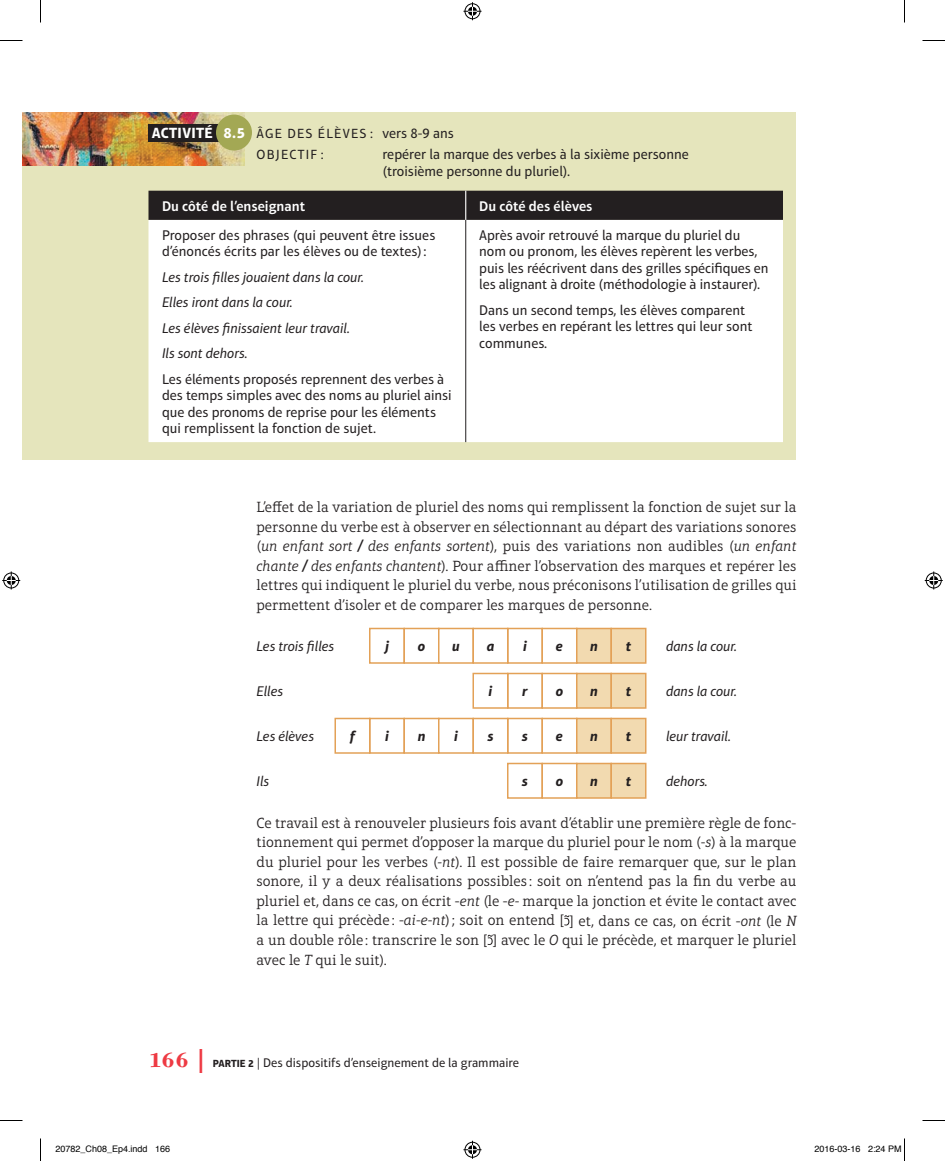
<style>
.page{position:relative;width:945px;height:1161px;background:#fff}
.page>*{position:absolute;margin:0;border:0;box-sizing:border-box;transform-origin:0 0}
.t1{font:700 21px "Bodoni Six ITC Std";color:#ee3a43}
.t2{font:300 15px/19.5px "Aptifer Slab LT Pro";letter-spacing:-.005em;color:#231f20;text-align:justify}
.t3{font:700 15px "Aptifer Sans LT Pro";letter-spacing:.025em;color:#fff}
.t4{font:14.25px/16.5px "Aptifer Sans LT Pro";letter-spacing:-.005em;color:#231f20}
.t5{font:italic 14.25px/25.5px "Aptifer Sans LT Pro";color:#231f20}
.t6{font:600 14.25px "Aptifer Sans LT Pro";color:#fff}
.t7{font:italic 700 14.25px "Aptifer Sans LT Pro";color:#231f20}
.t8{font:13.5px/21px "Aptifer Sans LT Pro";letter-spacing:.095em;color:#231f20}
.t9{font:12.75px "Aptifer Sans LT Pro";color:#231f20}
.t10{font:700 10.5px "Aptifer Sans LT Pro";color:#231f20}
.t11{font:9px "Helvetica";color:#000}
.s1{font-size:14.25px}
.s2{font-style:italic}
.s3{font-weight:700;font-style:italic}
.s4{font-size:24px}
.s5{font-weight:700;font-size:10.5px}
</style>
<div class="page">
<div style="left:22px;top:112px;width:774px;height:348px;background:#e5e5bc"></div>
<img style="left:22px;top:112px;width:222px;height:53px">
<div style="left:148px;top:220px;width:635px;height:222px;background:#fff"></div>
<div style="left:148px;top:191px;width:635px;height:29px;background:#231f20"></div>
<hr style="left:465px;top:220px;width:1px;height:222px;background:#231f20">
<div style="left:148px;top:124px;width:76px;height:17px;background:#231f20"></div>
<div style="left:216px;top:115px;width:36px;height:36px;background:#a3a854;border-radius:50%"></div>
<svg style="left:564px;top:915px;width:5px;height:11px"></svg>
<svg style="left:488px;top:935px;width:5px;height:10px"></svg>
<div style="left:369px;top:628px;width:36px;height:36px;border:2px solid #e3a157"></div>
<div style="left:369px;top:718px;width:36px;height:36px;border:2px solid #e3a157"></div>
<div style="left:334px;top:718px;width:36px;height:36px;border:2px solid #e3a157"></div>
<div style="left:507px;top:628px;width:36px;height:36px;border:2px solid #e3a157"></div>
<div style="left:507px;top:718px;width:36px;height:36px;border:2px solid #e3a157"></div>
<div style="left:507px;top:673px;width:36px;height:36px;border:2px solid #e3a157"></div>
<div style="left:507px;top:763px;width:36px;height:36px;border:2px solid #e3a157"></div>
<div style="left:404px;top:628px;width:36px;height:36px;border:2px solid #e3a157"></div>
<div style="left:404px;top:718px;width:36px;height:36px;border:2px solid #e3a157"></div>
<div style="left:542px;top:628px;width:36px;height:36px;border:2px solid #e3a157"></div>
<div style="left:542px;top:718px;width:36px;height:36px;border:2px solid #e3a157"></div>
<div style="left:542px;top:673px;width:36px;height:36px;border:2px solid #e3a157"></div>
<div style="left:542px;top:763px;width:36px;height:36px;border:2px solid #e3a157"></div>
<div style="left:438px;top:628px;width:36px;height:36px;border:2px solid #e3a157"></div>
<div style="left:438px;top:718px;width:36px;height:36px;border:2px solid #e3a157"></div>
<div style="left:577px;top:628px;width:34px;height:35px;background:#f2dab0"></div>
<div style="left:576px;top:628px;width:36px;height:36px;border:2px solid #e3a157"></div>
<div style="left:577px;top:719px;width:34px;height:34px;background:#f2dab0"></div>
<div style="left:576px;top:718px;width:36px;height:36px;border:2px solid #e3a157"></div>
<div style="left:577px;top:674px;width:34px;height:34px;background:#f2dab0"></div>
<div style="left:576px;top:673px;width:36px;height:36px;border:2px solid #e3a157"></div>
<div style="left:577px;top:764px;width:34px;height:34px;background:#f2dab0"></div>
<div style="left:576px;top:763px;width:36px;height:36px;border:2px solid #e3a157"></div>
<div style="left:472px;top:628px;width:36px;height:36px;border:2px solid #e3a157"></div>
<div style="left:472px;top:718px;width:36px;height:36px;border:2px solid #e3a157"></div>
<div style="left:472px;top:673px;width:36px;height:36px;border:2px solid #e3a157"></div>
<div style="left:611px;top:628px;width:35px;height:35px;background:#f2dab0"></div>
<div style="left:610px;top:628px;width:36px;height:36px;border:2px solid #e3a157"></div>
<div style="left:611px;top:719px;width:35px;height:34px;background:#f2dab0"></div>
<div style="left:610px;top:718px;width:36px;height:36px;border:2px solid #e3a157"></div>
<div style="left:611px;top:674px;width:35px;height:34px;background:#f2dab0"></div>
<div style="left:610px;top:673px;width:36px;height:36px;border:2px solid #e3a157"></div>
<div style="left:611px;top:764px;width:35px;height:34px;background:#f2dab0"></div>
<div style="left:610px;top:763px;width:36px;height:36px;border:2px solid #e3a157"></div>
<svg style="left:0;top:40px;width:22px;height:1px"></svg>
<svg style="left:922px;top:40px;width:23px;height:1px"></svg>
<svg style="left:0;top:1120px;width:22px;height:1px"></svg>
<svg style="left:922px;top:1120px;width:23px;height:1px"></svg>
<svg style="left:40px;top:0;width:1px;height:22px"></svg>
<svg style="left:40px;top:1138px;width:1px;height:23px"></svg>
<svg style="left:904px;top:0;width:1px;height:22px"></svg>
<svg style="left:464px;top:2px;width:18px;height:18px"></svg>
<svg style="left:464px;top:1141px;width:18px;height:18px"></svg>
<svg style="left:2px;top:572px;width:18px;height:18px"></svg>
<svg style="left:925px;top:572px;width:18px;height:18px"></svg>
<svg style="left:904px;top:1138px;width:1px;height:23px"></svg>
<p class="t3" style="left:152px;top:124px;width:95px">ACTIVITÉ 8.5</p>
<p class="t8" style="left:257px;top:123px;width:199px">Âge des él èves : <span class="s1">vers 8-9 ans<br></span>Objecti f :</p>
<p class="t4" style="left:382px;top:146px;width:308px">repérer la marque des verbes à la sixième personne (troisième personne du pluriel).</p>
<p class="t6" style="left:162px;top:197px;width:145px">Du côté de l’enseignant</p>
<p class="t6" style="left:479px;top:197px;width:115px">Du côté des élèves</p>
<p class="t4" style="left:162px;top:227px;width:275px">Proposer des phrases (qui peuvent être issues d’énoncés écrits par les élèves ou de textes):</p>
<p class="t5" style="left:162px;top:264px;width:203px">Les trois filles jouaient dans la cour.<br>Elles iront dans la cour.<br>Les élèves finissaient leur travail.<br>Ils sont dehors.</p>
<p class="t4" style="left:162px;top:371px;width:291px">Les éléments proposés reprennent des verbes à des temps simples avec des noms au pluriel ainsi que des pronoms de reprise pour les éléments qui remplissent la fonction de sujet.</p>
<p class="t4" style="left:479px;top:227px;width:291px">Après avoir retrouvé la marque du pluriel du nom ou pronom, les élèves repèrent les verbes, puis les réécrivent dans des grilles spécifiques en les alignant à droite (méthodologie à instaurer).</p>
<p class="t4" style="left:479px;top:302px;width:275px">Dans un second temps, les élèves comparent les verbes en repérant les lettres qui leur sont communes.</p>
<p class="t2" style="left:256px;top:497px;width:542px">L’effet de la variation de pluriel des noms qui remplissent la fonction de sujet sur la personne du verbe est à observer en sélectionnant au départ des variations sonores (<span class="s2">un enfant sort</span> <span class="s3">/</span> <span class="s2">des enfants sortent</span>), puis des variations non audibles (<span class="s2">un enfant chante</span> <span class="s3">/</span> <span class="s2">des enfants chantent</span>). Pour affiner l’observation des marques et repérer les lettres qui indiquent le pluriel du verbe, nous préconisons l’utilisation de grilles qui permettent d’isoler et de comparer les marques de personne.</p>
<p class="t5" style="left:256px;top:634px;width:79px">Les trois filles</p>
<p class="t5" style="left:666px;top:634px;width:72px">dans la cour.</p>
<p class="t5" style="left:256px;top:679px;width:28px">Elles</p>
<p class="t5" style="left:666px;top:679px;width:72px">dans la cour.</p>
<p class="t5" style="left:256px;top:724px;width:59px">Les élèves</p>
<p class="t5" style="left:666px;top:724px;width:67px">leur travail.</p>
<p class="t5" style="left:256px;top:769px;width:14px">Ils</p>
<p class="t5" style="left:666px;top:769px;width:43px">dehors.</p>
<p class="t7" style="left:385px;top:638px;width:5px">j</p>
<p class="t7" style="left:523px;top:638px;width:5px">i</p>
<p class="t7" style="left:626px;top:638px;width:7px">t</p>
<p class="t7" style="left:418px;top:638px;width:9px">o</p>
<p class="t7" style="left:487px;top:638px;width:9px">a</p>
<p class="t7" style="left:556px;top:638px;width:9px">e</p>
<p class="t7" style="left:590px;top:638px;width:9px">n</p>
<p class="t7" style="left:452px;top:638px;width:9px">u</p>
<p class="t7" style="left:489px;top:683px;width:5px">i</p>
<p class="t7" style="left:626px;top:683px;width:7px">t</p>
<p class="t7" style="left:556px;top:683px;width:9px">o</p>
<p class="t7" style="left:590px;top:683px;width:9px">n</p>
<p class="t7" style="left:522px;top:683px;width:7px">r</p>
<p class="t7" style="left:350px;top:728px;width:7px">f</p>
<p class="t7" style="left:385px;top:728px;width:5px">i</p>
<p class="t7" style="left:454px;top:728px;width:5px">i</p>
<p class="t7" style="left:626px;top:728px;width:7px">t</p>
<p class="t7" style="left:418px;top:728px;width:9px">n</p>
<p class="t7" style="left:556px;top:728px;width:9px">e</p>
<p class="t7" style="left:590px;top:728px;width:9px">n</p>
<p class="t7" style="left:487px;top:728px;width:8px">s</p>
<p class="t7" style="left:522px;top:728px;width:8px">s</p>
<p class="t7" style="left:626px;top:773px;width:7px">t</p>
<p class="t7" style="left:556px;top:773px;width:9px">o</p>
<p class="t7" style="left:590px;top:773px;width:9px">n</p>
<p class="t7" style="left:522px;top:773px;width:8px">s</p>
<p class="t2" style="left:256px;top:813px;width:542px">Ce travail est à renouveler plusieurs fois avant d’établir une première règle de fonc&shy;tionnement qui permet d’opposer la marque du pluriel pour le nom (<span class="s2">-s</span>) à la marque du pluriel pour les verbes (<span class="s2">-nt</span>). Il est possible de faire remarquer que, sur le plan sonore, il y a deux réalisations possibles : soit on n’entend pas la fin du verbe au pluriel et, dans ce cas, on écrit -<span class="s2">ent</span> (le -<span class="s2">e-</span> marque la jonction et évite le contact avec la lettre qui précède : -<span class="s2">ai-e-nt</span>); soit on entend [ ] et, dans ce cas, on écrit -<span class="s2">ont</span> (le <span class="s2">N </span>a un double rôle : transcrire le son [ ] avec le <span class="s2">O</span> qui le précède, et marquer le pluriel avec le <span class="s2">T</span> qui le suit).</p>
<h1 class="t1" style="left:148px;top:1046px;width:60px">166 <span class="s4">|</span></h1>
<p class="t10" style="left:213px;top:1057px;width:13px">PARTIE</p>
<p class="t9" style="left:248px;top:1055px;width:273px"><span class="s5">2</span> | Des dispositifs d’enseignement de la grammaire</p>
<p class="t11" style="left:56px;top:1142px;width:116px">20782_Ch08_Ep4.indd 166</p>
<p class="t11" style="left:814px;top:1142px;width:89px">2016-03-16 2:24 PM</p>
</div>
